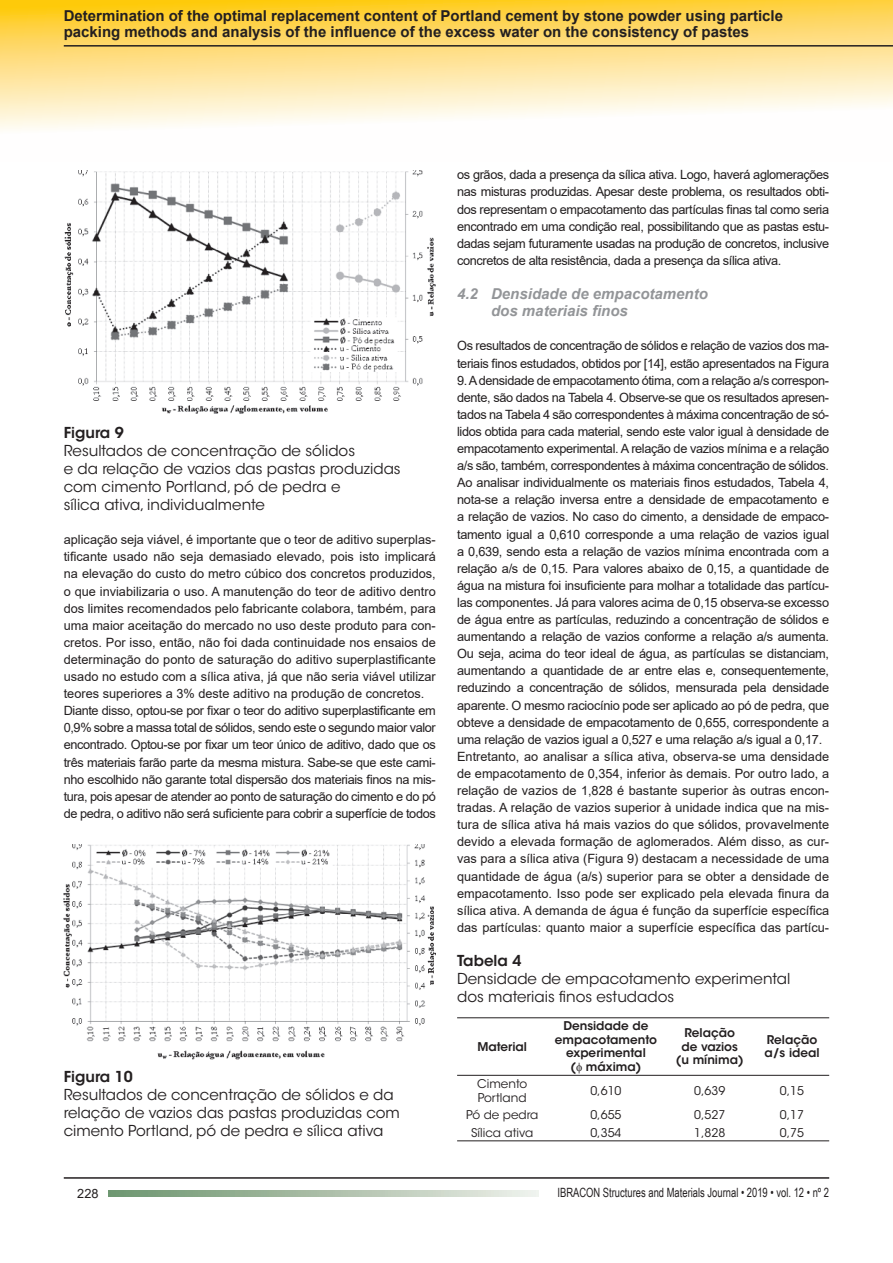
<style>
.page{position:relative;width:893px;height:1263px;background:#fff}
.page>*{position:absolute;margin:0;border:0;box-sizing:border-box;transform-origin:0 0}
.t1{font:15px/18px "ITC Avant Garde Std";color:#231f20}
.t2{font:700 15px/16.5px "Arial";color:#231f20}
.t3{font:italic 700 15px/17.1px "Arial";color:#939598}
.t4{font:600 15px "ITC Avant Garde Std";color:#231f20}
.t5{font:12.75px/17.1px "Arial";letter-spacing:-.02em;color:#231f20}
.t6{font:12.75px/17.1px "Arial";color:#231f20}
.t7{font:12.75px "Arial Narrow";color:#231f20;scale:.9 1}
.t8{font:600 12px/13.5px "ITC Avant Garde Std";color:#231f20;text-align:center}
.t9{font:12px/13.5px "ITC Avant Garde Std";color:#231f20}
</style>
<div class="page">
<svg style="left:0;top:0;width:893px;height:130px;background:#fee498"></svg>
<hr style="left:64px;top:1177px;width:765px;height:2px;background:#231f20">
<hr style="left:64px;top:45px;width:829px;height:2px;background:#231f20">
<svg style="left:108px;top:1190px;width:431px;height:6px;background:#acc0aa"></svg>
<img style="left:64px;top:844px;width:372px;height:216px">
<hr style="left:457px;top:1017px;width:372px;height:1px;background:#231f20">
<hr style="left:457px;top:1075px;width:372px;height:1px;background:#231f20">
<hr style="left:457px;top:1140px;width:372px;height:1px;background:#231f20">
<img style="left:64px;top:170px;width:372px;height:244px">
<p class="t2" style="left:64px;top:7px;width:721px">Determination of the optimal replacement content of Portland cement by stone powder using particle packing methods and analysis of the influence of the excess water on the consistency of pastes</p>
<p class="t4" style="left:64px;top:423px;width:62px">Figura 9</p>
<p class="t1" style="left:64px;top:442px;width:338px">Resultados de concentração de sólidos<br>e da relação de vazios das pastas produzidas com cimento Portland, pó de pedra e<br>sílica ativa, individualmente</p>
<p class="t6" style="left:64px;top:531px;width:374px">aplicação seja viável, é importante que o teor de aditivo superplas&shy;tificante usado não seja demasiado elevado, pois isto implicará na elevação do custo do metro cúbico dos concretos produzidos, o que inviabilizaria o uso. A manutenção do teor de aditivo dentro dos limites recomendados pelo fabricante colabora, também, para uma maior aceitação do mercado no uso deste produto para con&shy;cretos. Por isso, então, não foi dada continuidade nos ensaios de determinação do ponto de saturação do aditivo superplastificante usado no estudo com a sílica ativa, já que não seria viável utilizar teores superiores a 3% deste aditivo na produção de concretos.<br>Diante disso, optou-se por fixar o teor do aditivo superplastificante em 0,9% sobre a massa total de sólidos, sendo este o segundo maior valor encontrado. Optou-se por fixar um teor único de aditivo, dado que os três materiais farão parte da mesma mistura. Sabe-se que este cami&shy;nho escolhido não garante total dispersão dos materiais finos na mis&shy;tura, pois apesar de atender ao ponto de saturação do cimento e do pó de pedra, o aditivo não será suficiente para cobrir a superfície de todos</p>
<p class="t4" style="left:64px;top:1067px;width:71px">Figura 10</p>
<p class="t1" style="left:64px;top:1086px;width:338px">Resultados de concentração de sólidos e da relação de vazios das pastas produzidas com cimento Portland, pó de pedra e sílica ativa</p>
<p class="t5" style="left:457px;top:166px;width:374px;text-align:justify">os grãos, dada a presença da sílica ativa. Logo, haverá aglomerações nas misturas produzidas. Apesar deste problema, os resultados obti&shy;dos representam o empacotamento das partículas finas tal como seria encontrado em uma condição real, possibilitando que as pastas estu&shy;dadas sejam futuramente usadas na produção de concretos, inclusive concretos de alta resistência, dada a presença da sílica ativa.</p>
<p class="t3" style="left:491px;top:286px;width:218px;text-indent:-34px">4.2 Densidade de empacotamento dos materiais finos</p>
<p class="t5" style="left:457px;top:337px;width:373px">Os resultados de concentração de sólidos e relação de vazios dos ma&shy;teriais finos estudados, obtidos por [14], estão apresentados na Figura</p>
<p class="t5" style="left:457px;top:371px;width:374px">9. A densidade de empacotamento ótima, com a relação a/s correspon&shy;dente, são dados na Tabela 4. Observe-se que os resultados apresen&shy;tados na Tabela 4 são correspondentes à máxima concentração de só&shy;lidos obtida para cada material, sendo este valor igual à densidade de empacotamento experimental. A relação de vazios mínima e a relação a/s são, também, correspondentes à máxima concentração de sólidos.<br>Ao analisar individualmente os materiais finos estudados, Tabela 4, nota-se a relação inversa entre a densidade de empacotamento e a relação de vazios. No caso do cimento, a densidade de empaco&shy;tamento igual a 0,610 corresponde a uma relação de vazios igual a 0,639, sendo esta a relação de vazios mínima encontrada com a relação a/s de 0,15. Para valores abaixo de 0,15, a quantidade de água na mistura foi insuficiente para molhar a totalidade das partícu&shy;las componentes. Já para valores acima de 0,15 observa-se excesso de água entre as partículas, reduzindo a concentração de sólidos e aumentando a relação de vazios conforme a relação a/s aumenta.<br>Ou seja, acima do teor ideal de água, as partículas se distanciam, aumentando a quantidade de ar entre elas e, consequentemente, reduzindo a concentração de sólidos, mensurada pela densidade aparente. O mesmo raciocínio pode ser aplicado ao pó de pedra, que obteve a densidade de empacotamento de 0,655, correspondente a uma relação de vazios igual a 0,527 e uma relação a/s igual a 0,17.<br>Entretanto, ao analisar a sílica ativa, observa-se uma densidade de empacotamento de 0,354, inferior às demais. Por outro lado, a relação de vazios de 1,828 é bastante superior às outras encon&shy;tradas. A relação de vazios superior à unidade indica que na mis&shy;tura de sílica ativa há mais vazios do que sólidos, provavelmente devido a elevada formação de aglomerados. Além disso, as cur&shy;vas para a sílica ativa (Figura 9) destacam a necessidade de uma quantidade de água (a/s) superior para se obter a densidade de empacotamento. Isso pode ser explicado pela elevada finura da sílica ativa. A demanda de água é função da superfície específica das partículas: quanto maior a superfície específica das partícu-</p>
<p class="t4" style="left:457px;top:951px;width:66px">Tabela 4</p>
<p class="t1" style="left:457px;top:969px;width:335px">Densidade de empacotamento experimental dos materiais finos estudados</p>
<p class="t8" style="left:477px;top:1039px;width:51px">Material</p>
<p class="t8" style="left:555px;top:1019px;width:104px">Densidade de empacotamento experimental<br>( máxima)</p>
<p class="t8" style="left:676px;top:1026px;width:69px">Relação de vazios (u mínima)</p>
<p class="t8" style="left:764px;top:1033px;width:57px;text-align:left">Relação a/s ideal</p>
<p class="t9" style="left:477px;top:1077px;width:52px">Cimento<br>Portland</p>
<p class="t9" style="left:590px;top:1084px;width:33px">0,610</p>
<p class="t9" style="left:694px;top:1084px;width:33px">0,639</p>
<p class="t9" style="left:780px;top:1084px;width:26px">0,15</p>
<p class="t9" style="left:466px;top:1108px;width:74px">Pó de pedra</p>
<p class="t9" style="left:590px;top:1108px;width:33px">0,655</p>
<p class="t9" style="left:694px;top:1108px;width:33px">0,527</p>
<p class="t9" style="left:780px;top:1108px;width:26px">0,17</p>
<p class="t9" style="left:471px;top:1126px;width:64px">Sílica ativa</p>
<p class="t9" style="left:590px;top:1126px;width:33px">0,354</p>
<p class="t9" style="left:694px;top:1126px;width:33px">1,828</p>
<p class="t9" style="left:780px;top:1126px;width:26px">0,75</p>
<p class="t5" style="left:77px;top:1185px;width:23px">228</p>
<p class="t7" style="left:557px;top:1183px;width:303px">IBRACON Structures and Materials Journal • 2019 • vol. 12 • nº 2</p>
</div>
